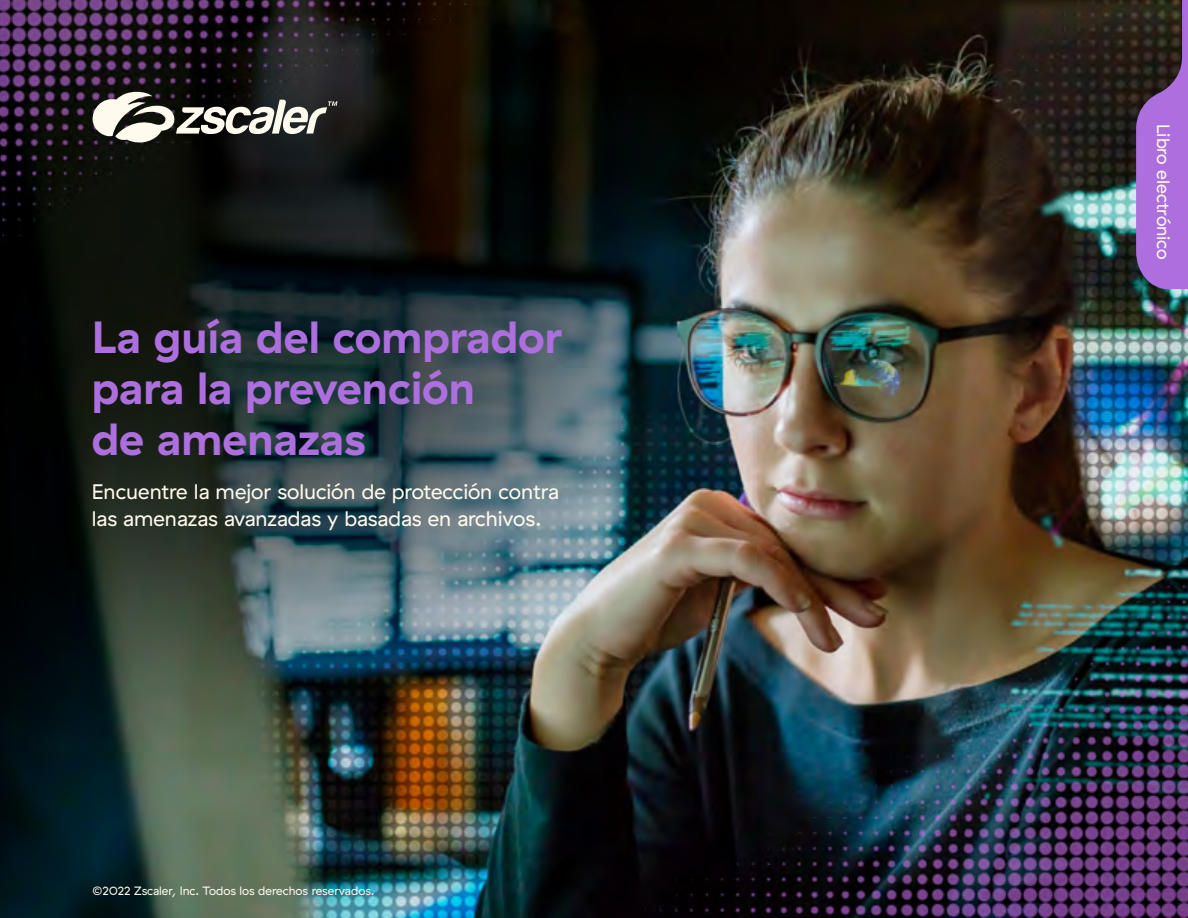
<style>
.page{position:relative;width:1188px;height:918px;background:#fff}
.page>*{position:absolute;margin:0;border:0;box-sizing:border-box;transform-origin:0 0}
.t1{font:700 45px/51px "GT Haptik ZS";color:#ad6fdd}
.t2{font:21px/27px "GT Haptik ZS";color:#fffaee}
.t3{font:18px "GT Haptik ZS";color:#fffaee}
.t4{font:12px "GT Haptik ZS";color:#fffaee}
</style>
<div class="page">
<img style="left:0;top:0;width:1188px;height:918px">
<svg style="left:1136px;top:0;width:52px;height:289px;background:#8458a2"></svg>
<svg style="left:92px;top:88px;width:245px;height:58px;background:#5f5e5a"></svg>
<h1 class="t1" style="left:92px;top:312px;width:472px">La guía del comprador para la prevención<br>de amenazas</h1>
<p class="t2" style="left:92px;top:479px;width:469px">Encuentre la mejor solución de protección contra las amenazas avanzadas y basadas en archivos.</p>
<p class="t4" style="left:93px;top:884px;width:284px">©2022 Zscaler, Inc. Todos los derechos reservados.</p>
<p class="t3" style="left:1174px;top:124px;width:138px;rotate:90deg">Libro electrónico</p>
</div>
